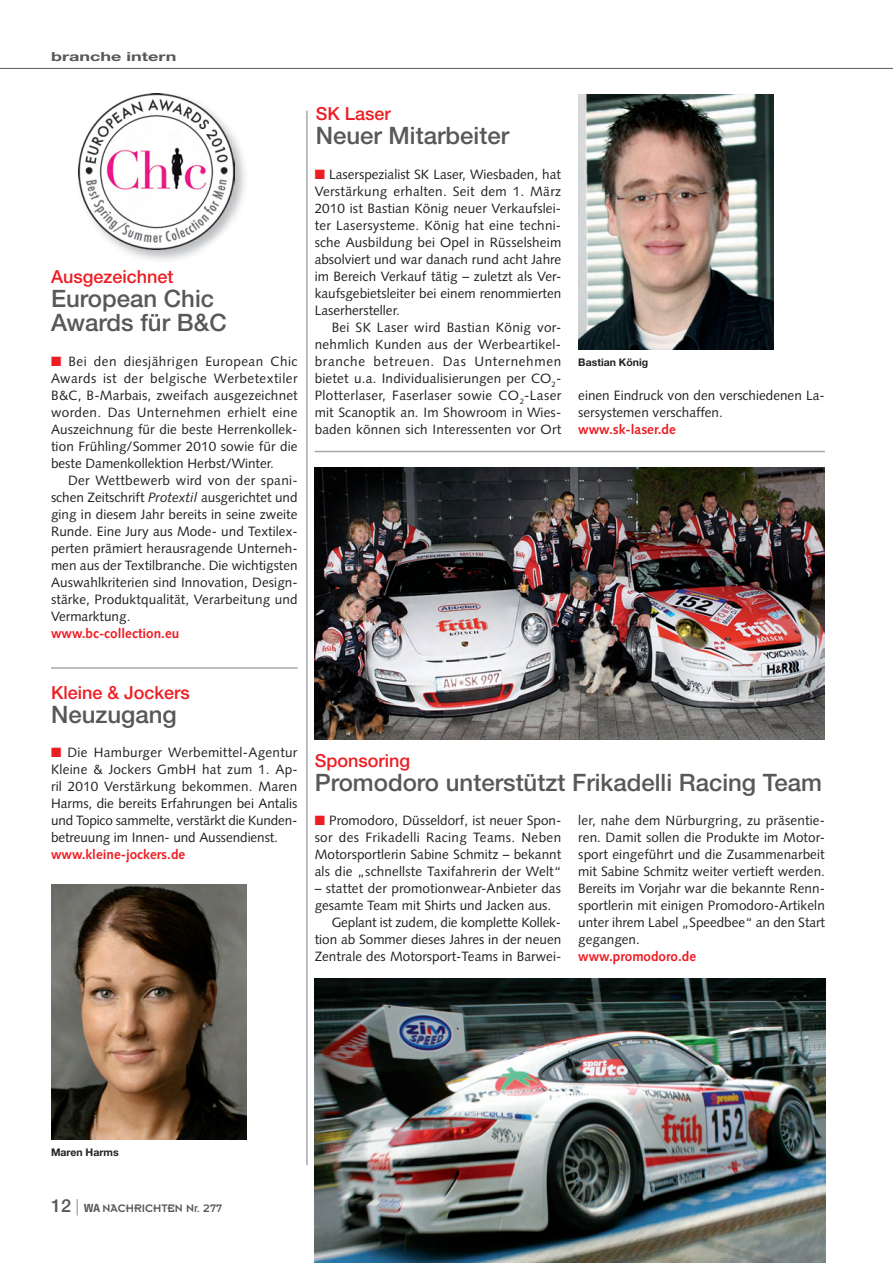
<style>
.page{position:relative;width:893px;height:1263px;background:#fff}
.page>*{position:absolute;margin:0;border:0;box-sizing:border-box;transform-origin:0 0}
.t1{font:500 24px/24px "Helvetica Neue";color:#57585a}
.t2{font:500 18px "Helvetica Neue";color:#ee1d23}
.t3{font:13.5px/17px "Syntax LT";color:#231f20;text-align:justify}
.t4{font:700 13.5px "Syntax LT";color:#ee1d23}
.t5{font:700 12.6px "Helvetica Neue";color:#57585a;scale:1.43 1}
.t6{font:12px "Insignia A";color:#57585a}
.t7{font:700 10.5px "Helvetica Neue";color:#231f20}
.s1{color:#ee1d23}
.s2{font-style:italic}
.s3{font-family:"Helvetica Neue";font-weight:500;font-size:18px}
.s4{font-family:"Helvetica Neue";font-weight:100;font-size:16.5px}
.s5{font-family:"Info Text";font-weight:700}
</style>
<div class="page">
<hr style="left:0;top:68px;width:893px;height:1px;background:#57585a">
<img style="left:78px;top:93px;width:167px;height:167px">
<img style="left:79px;top:94px;width:156px;height:155px">
<img style="left:578px;top:95px;width:196px;height:255px">
<img style="left:51px;top:884px;width:196px;height:256px">
<img style="left:315px;top:468px;width:510px;height:272px">
<img style="left:315px;top:978px;width:510px;height:285px">
<hr style="left:315px;top:451px;width:510px;height:1px;background:#a8a9ad">
<hr style="left:306px;top:111px;width:2px;height:1054px;background:#a8a9ad">
<hr style="left:51px;top:667px;width:247px;height:2px;background:#a8a9ad">
<p class="t5" style="left:51px;top:49px;width:89px">branche intern</p>
<h2 class="t2" style="left:51px;top:266px;width:124px">Ausgezeichnet</h2>
<h1 class="t1" style="left:51px;top:286px;width:177px">European Chic<br>Awards für B&amp;C</h1>
<p class="t3" style="left:51px;top:353px;width:248px"><span class="s1">■</span> Bei den diesjährigen European Chic Awards ist der belgische Werbetextiler B&amp;C, B-Marbais, zweifach ausgezeichnet worden. Das Unternehmen erhielt eine Auszeichnung für die beste Herrenkollek&shy;tion Frühling/Sommer 2010 sowie für die beste Damenkollektion Herbst/Winter.</p>
<p class="t3" style="left:51px;top:472px;width:248px;text-indent:17px">Der Wettbewerb wird von der spani&shy;schen Zeitschrift <span class="s2">Protextil</span> ausgerichtet und ging in diesem Jahr bereits in seine zweite Runde. Eine Jury aus Mode- und Textilex&shy;perten prämiert herausragende Unterneh&shy;men aus der Textilbranche. Die wichtigsten Auswahlkriterien sind Innovation, Design&shy;stärke, Produktqualität, Verarbeitung und Vermarktung.</p>
<p class="t4" style="left:51px;top:625px;width:130px">www.bc-collection.eu</p>
<h2 class="t2" style="left:316px;top:103px;width:77px">SK Laser</h2>
<h1 class="t1" style="left:316px;top:124px;width:195px">Neuer Mitarbeiter</h1>
<p class="t3" style="left:315px;top:166px;width:248px"><span class="s1">■</span> Laserspezialist SK Laser, Wiesbaden, hat Verstärkung erhalten. Seit dem 1. März 2010 ist Bastian König neuer Verkaufslei&shy;ter Lasersysteme. König hat eine techni&shy;sche Ausbildung bei Opel in Rüsselsheim absolviert und war danach rund acht Jahre im Bereich Verkauf tätig – zuletzt als Ver&shy;kaufsgebietsleiter bei einem renommierten Laserhersteller.</p>
<p class="t3" style="left:315px;top:319px;width:248px;text-indent:17px">Bei SK Laser wird Bastian König vor&shy;nehmlich Kunden aus der Werbeartikel&shy;branche betreuen. Das Unternehmen bietet u.a. Individualisierungen per CO<sub>2</sub>- Plotterlaser, Faserlaser sowie CO<sub>2</sub>-Laser mit Scanoptik an. Im Showroom in Wies&shy;baden können sich Interessenten vor Ort</p>
<p class="t7" style="left:578px;top:356px;width:71px">Bastian König</p>
<p class="t3" style="left:578px;top:387px;width:248px">einen Eindruck von den verschiedenen La&shy;sersystemen verschaffen.</p>
<p class="t4" style="left:578px;top:421px;width:99px">www.sk-laser.de</p>
<h2 class="t2" style="left:51px;top:681px;width:140px">Kleine &amp; Jockers</h2>
<h1 class="t1" style="left:51px;top:702px;width:127px">Neuzugang</h1>
<p class="t3" style="left:51px;top:744px;width:248px"><span class="s1">■</span> Die Hamburger Werbemittel-Agentur Kleine &amp; Jockers GmbH hat zum 1. Ap&shy;ril 2010 Verstärkung bekommen. Maren Harms, die bereits Erfahrungen bei Antalis und Topico sammelte, verstärkt die Kunden&shy;betreuung im Innen- und Aussendienst.</p>
<p class="t4" style="left:51px;top:847px;width:136px">www.kleine-jockers.de</p>
<h2 class="t2" style="left:315px;top:749px;width:97px">Sponsoring</h2>
<h1 class="t1" style="left:315px;top:770px;width:509px">Promodoro unterstützt Frikadelli Racing Team</h1>
<p class="t3" style="left:578px;top:812px;width:248px">ler, nahe dem Nürburgring, zu präsentie&shy;ren. Damit sollen die Produkte im Motor&shy;sport eingeführt und die Zusammenarbeit mit Sabine Schmitz weiter vertieft werden.<br>Bereits im Vorjahr war die bekannte Renn&shy;sportlerin mit einigen Promodoro-Artikeln unter ihrem Label „Speedbee“ an den Start gegangen.</p>
<p class="t4" style="left:578px;top:949px;width:119px">www.promodoro.de</p>
<p class="t3" style="left:315px;top:812px;width:248px"><span class="s1">■</span> Promodoro, Düsseldorf, ist neuer Spon&shy;sor des Frikadelli Racing Teams. Neben Motorsportlerin Sabine Schmitz – bekannt als die „schnellste Taxifahrerin der Welt“</p>
<p class="t3" style="left:315px;top:880px;width:248px">– stattet der promotionwear-Anbieter das</p>
<p class="t3" style="left:315px;top:897px;width:238px">gesamte Team mit Shirts und Jacken aus.</p>
<p class="t3" style="left:332px;top:914px;width:231px">Geplant ist zudem, die komplette Kollek-</p>
<p class="t3" style="left:315px;top:931px;width:248px">tion ab Sommer dieses Jahres in der neuen</p>
<p class="t3" style="left:315px;top:948px;width:248px">Zentrale des Motorsport-Teams in Barwei-</p>
<p class="t7" style="left:51px;top:1146px;width:69px">Maren Harms</p>
<p class="t6" style="left:51px;top:1202px;width:172px"><span class="s3">12</span> <span class="s4">|</span> <span class="s5">WA</span> NACHRICHTEN Nr. 277</p>
</div>
